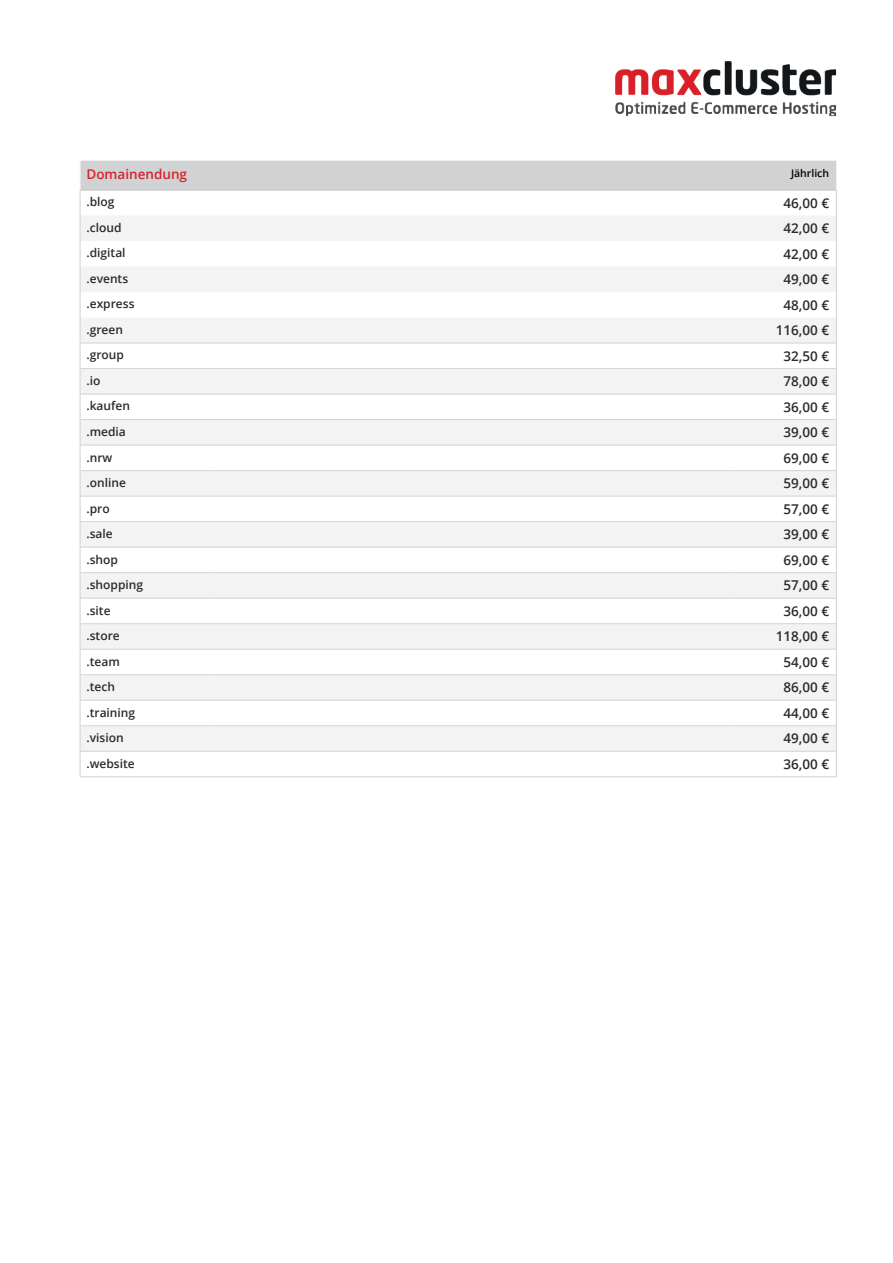
<style>
.page{position:relative;width:893px;height:1263px;background:#fff}
.page>*{position:absolute;margin:0;border:0;box-sizing:border-box;transform-origin:0 0}
.t1{font:600 13.5px "Open Sans";color:#292c2f}
.t2{font:600 13.5px "Open Sans";color:#d6232a}
.t3{font:600 12px "Open Sans";color:#292c2f}
.t4{font:600 10.5px "Open Sans";color:#000}
</style>
<div class="page">
<img style="left:615px;top:61px;width:221px;height:56px">
<hr style="left:80px;top:776px;width:134px;height:1px;background:#d1d2d4">
<hr style="left:214px;top:776px;width:74px;height:1px;background:#d1d2d4">
<hr style="left:288px;top:776px;width:441px;height:1px;background:#d1d2d4">
<hr style="left:729px;top:776px;width:108px;height:1px;background:#d1d2d4">
<svg style="left:80px;top:160px;width:757px;height:616px"></svg>
<p class="t2" style="left:86px;top:165px;width:102px">Domainendung</p>
<p class="t4" style="left:791px;top:166px;width:40px">Jährlich</p>
<p class="t3" style="left:86px;top:194px;width:30px">.blog</p>
<p class="t1" style="left:783px;top:193px;width:47px">46,00 €</p>
<p class="t3" style="left:86px;top:219px;width:37px">.cloud</p>
<p class="t1" style="left:783px;top:219px;width:47px">42,00 €</p>
<p class="t3" style="left:86px;top:245px;width:41px">.digital</p>
<p class="t1" style="left:783px;top:244px;width:47px">42,00 €</p>
<p class="t3" style="left:86px;top:270px;width:43px">.events</p>
<p class="t1" style="left:783px;top:270px;width:47px">49,00 €</p>
<p class="t3" style="left:86px;top:296px;width:50px">.express</p>
<p class="t1" style="left:783px;top:295px;width:47px">48,00 €</p>
<p class="t3" style="left:86px;top:321px;width:38px">.green</p>
<p class="t1" style="left:776px;top:321px;width:55px">116,00 €</p>
<p class="t3" style="left:86px;top:347px;width:39px">.group</p>
<p class="t1" style="left:783px;top:346px;width:47px">32,50 €</p>
<p class="t3" style="left:86px;top:372px;width:15px">.io</p>
<p class="t1" style="left:783px;top:372px;width:47px">78,00 €</p>
<p class="t3" style="left:86px;top:398px;width:45px">.kaufen</p>
<p class="t1" style="left:783px;top:397px;width:47px">36,00 €</p>
<p class="t3" style="left:86px;top:423px;width:41px">.media</p>
<p class="t1" style="left:783px;top:423px;width:47px">39,00 €</p>
<p class="t3" style="left:86px;top:449px;width:27px">.nrw</p>
<p class="t1" style="left:783px;top:448px;width:47px">69,00 €</p>
<p class="t3" style="left:86px;top:474px;width:41px">.online</p>
<p class="t1" style="left:783px;top:474px;width:47px">59,00 €</p>
<p class="t3" style="left:86px;top:500px;width:25px">.pro</p>
<p class="t1" style="left:783px;top:499px;width:47px">57,00 €</p>
<p class="t3" style="left:86px;top:525px;width:28px">.sale</p>
<p class="t1" style="left:783px;top:525px;width:47px">39,00 €</p>
<p class="t3" style="left:86px;top:551px;width:33px">.shop</p>
<p class="t1" style="left:783px;top:550px;width:47px">69,00 €</p>
<p class="t3" style="left:86px;top:576px;width:58px">.shopping</p>
<p class="t1" style="left:783px;top:576px;width:47px">57,00 €</p>
<p class="t3" style="left:86px;top:602px;width:26px">.site</p>
<p class="t1" style="left:783px;top:602px;width:47px">36,00 €</p>
<p class="t3" style="left:86px;top:627px;width:35px">.store</p>
<p class="t1" style="left:776px;top:627px;width:55px">118,00 €</p>
<p class="t3" style="left:86px;top:653px;width:35px">.team</p>
<p class="t1" style="left:783px;top:653px;width:47px">54,00 €</p>
<p class="t3" style="left:86px;top:678px;width:30px">.tech</p>
<p class="t1" style="left:783px;top:678px;width:47px">86,00 €</p>
<p class="t3" style="left:86px;top:704px;width:50px">.training</p>
<p class="t1" style="left:783px;top:704px;width:47px">44,00 €</p>
<p class="t3" style="left:86px;top:729px;width:39px">.vision</p>
<p class="t1" style="left:783px;top:729px;width:47px">49,00 €</p>
<p class="t3" style="left:86px;top:755px;width:50px">.website</p>
<p class="t1" style="left:783px;top:755px;width:47px">36,00 €</p>
</div>
